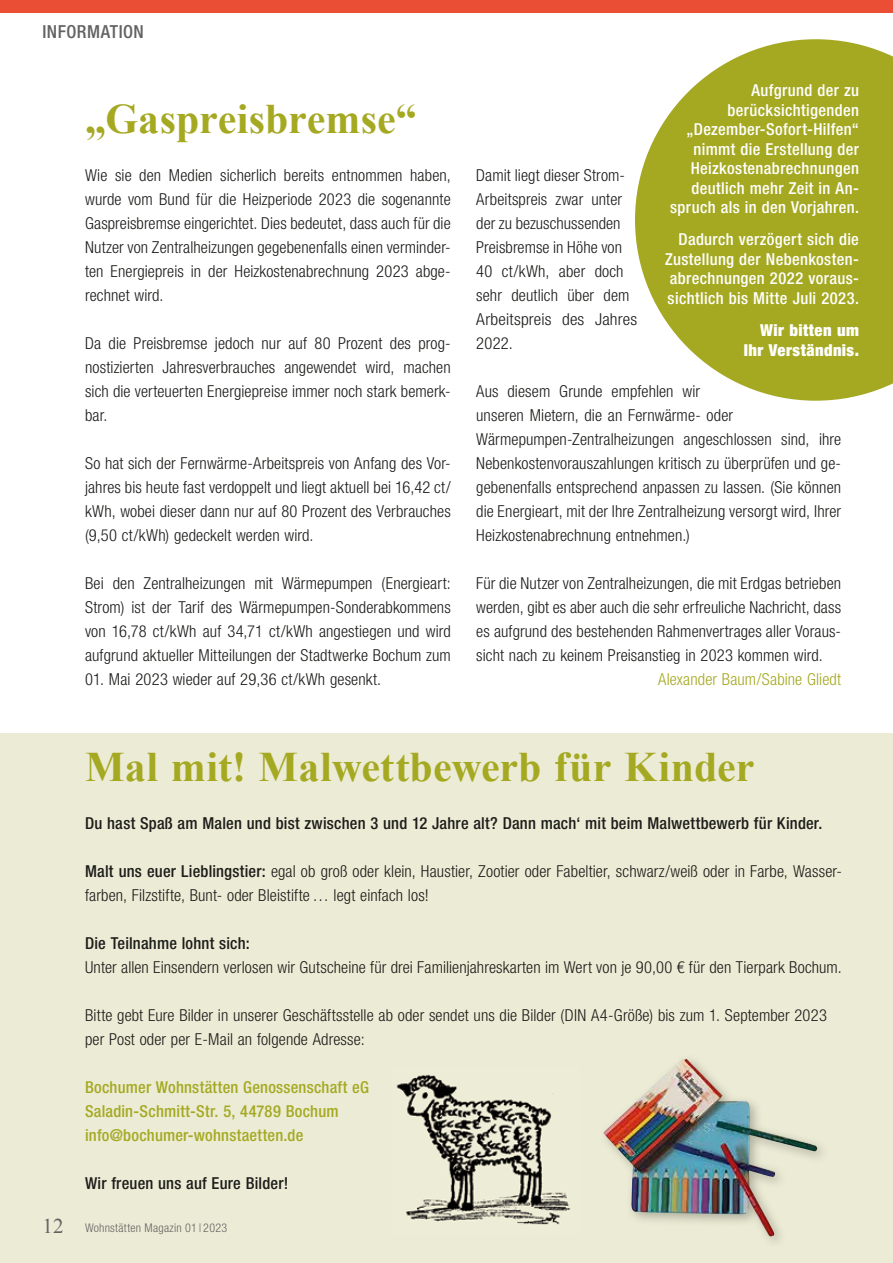
<style>
.page{position:relative;width:893px;height:1263px;background:#fff}
.page>*{position:absolute;margin:0;border:0;box-sizing:border-box;transform-origin:0 0}
.t1{font:700 42px "Times New Roman";letter-spacing:.005em;color:#a5a922}
.t2{font:21px "Times New Roman";color:#636363}
.t3{font:500 condensed 18px "Helvetica Neue LT Std";letter-spacing:.025em;color:#636363}
.t4{font:300 condensed 16.5px/24px "Helvetica Neue LT Std";letter-spacing:.005em;color:#1d1d1b;text-align:justify}
.t5{font:500 condensed 16.5px/19.5px "Helvetica Neue LT Std";letter-spacing:.02em;color:#fff;text-align:right}
.t6{font:500 condensed 16.5px "Helvetica Neue LT Std";letter-spacing:.01em;color:#1d1d1b}
.t7{font:500 condensed 16.5px/24px "Helvetica Neue LT Std";letter-spacing:.015em;color:#a5a922}
.t8{font:300 condensed 16.5px "Helvetica Neue LT Std";letter-spacing:.01em;color:#a5a922}
.t9{font:900 condensed 16.5px/19.5px "Helvetica Neue LT Std";letter-spacing:.025em;color:#fff;text-align:right}
.t10{font:300 condensed 12px "Helvetica Neue LT Std";letter-spacing:.02em;color:#636363}
.s1{font-weight:500}
</style>
<div class="page">
<div style="left:0;top:733px;width:893px;height:530px;background:#ececd6"></div>
<div style="left:0;top:0;width:145px;height:13px;background:#ea4f35"></div>
<div style="left:145px;top:0;width:748px;height:13px;background:#ea4f35"></div>
<svg style="left:635px;top:39px;width:258px;height:362px;fill:#a5a922"></svg>
<img style="left:603px;top:1059px;width:215px;height:177px">
<img style="left:396px;top:1074px;width:175px;height:151px">
<p class="t3" style="left:43px;top:21px;width:103px">INFORMATION</p>
<h1 class="t1" style="left:85px;top:90px;width:333px">„Gaspreisbremse“</h1>
<p class="t4" style="left:85px;top:163px;width:367px">Wie sie den Medien sicherlich bereits entnommen haben, wurde vom Bund für die Heizperiode 2023 die sogenannte Gaspreisbremse eingerichtet. Dies bedeutet, dass auch für die Nutzer von Zentralheizungen gegebenenfalls einen verminder&shy;ten Energiepreis in der Heizkostenabrechnung 2023 abge&shy;rechnet wird.</p>
<p class="t4" style="left:85px;top:331px;width:367px">Da die Preisbremse jedoch nur auf 80 Prozent des prog&shy;nostizierten Jahresverbrauches angewendet wird, machen sich die verteuerten Energiepreise immer noch stark bemerk&shy;bar.</p>
<p class="t4" style="left:85px;top:451px;width:367px">So hat sich der Fernwärme-Arbeitspreis von Anfang des Vor&shy;jahres bis heute fast verdoppelt und liegt aktuell bei 16,42 ct/ kWh, wobei dieser dann nur auf 80 Prozent des Verbrauches (9,50 ct/kWh) gedeckelt werden wird.</p>
<p class="t4" style="left:85px;top:571px;width:367px">Bei den Zentralheizungen mit Wärmepumpen (Energieart:<br>Strom) ist der Tarif des Wärmepumpen-Sonderabkommens von 16,78 ct/kWh auf 34,71 ct/kWh angestiegen und wird aufgrund aktueller Mitteilungen der Stadtwerke Bochum zum</p>
<p class="t4" style="left:85px;top:667px;width:298px">01. Mai 2023 wieder auf 29,36 ct/kWh gesenkt.</p>
<p class="t5" style="left:670px;top:80px;width:190px">Aufgrund der zu berücksichtigenden „Dezember-Sofort-Hilfen“ nimmt die Erstellung der<br>Heizkostenabrechnungen deutlich mehr Zeit in An&shy;spruch als in den Vorjahren.</p>
<p class="t5" style="left:665px;top:230px;width:195px;text-align:justify;text-indent:13px">Dadurch verzögert sich die Zustellung der Nebenkosten&shy;abrechnungen 2022 voraus&shy;sichtlich bis Mitte Juli 2023.</p>
<p class="t9" style="left:744px;top:320px;width:117px">Wir bitten um<br>Ihr Verständnis.</p>
<p class="t4" style="left:476px;top:163px;width:162px;text-align:left">Damit liegt dieser Strom-<br>Arbeitspreis zwar unter der zu bezuschussenden<br>Preisbremse in Höhe von<br>40 ct/kWh, aber doch sehr deutlich über dem<br>Arbeitspreis des Jahres<br>2022.</p>
<p class="t4" style="left:476px;top:379px;width:366px;text-align:left">Aus diesem Grunde empfehlen wir<br>unseren Mietern, die an Fernwärme- oder Wärmepumpen-Zentralheizungen angeschlossen sind, ihre Nebenkostenvorauszahlungen kritisch zu überprüfen und ge&shy;gebenenfalls entsprechend anpassen zu lassen. (Sie können die Energieart, mit der Ihre Zentralheizung versorgt wird, Ihrer Heizkostenabrechnung entnehmen.)</p>
<p class="t4" style="left:476px;top:571px;width:366px">Für die Nutzer von Zentralheizungen, die mit Erdgas betrieben werden, gibt es aber auch die sehr erfreuliche Nachricht, dass es aufgrund des bestehenden Rahmenvertrages aller Voraus&shy;sicht nach zu keinem Preisanstieg in 2023 kommen wird.</p>
<p class="t8" style="left:658px;top:670px;width:184px">Alexander Baum/Sabine Gliedt</p>
<p class="t2" style="left:43px;top:1212px;width:23px">12</p>
<h1 class="t1" style="left:85px;top:738px;width:671px">Mal mit! Malwettbewerb für Kinder</h1>
<p class="t6" style="left:85px;top:813px;width:739px">Du hast Spaß am Malen und bist zwischen 3 und 12 Jahre alt? Dann mach‘ mit beim Malwettbewerb für Kinder.</p>
<p class="t4" style="left:85px;top:859px;width:758px"><span class="s1">Malt uns euer Lieblingstier:</span> egal ob groß oder klein, Haustier, Zootier oder Fabeltier, schwarz/weiß oder in Farbe, Wasser&shy;farben, Filzstifte, Bunt- oder Bleistifte… legt einfach los!</p>
<p class="t6" style="left:85px;top:933px;width:166px">Die Teilnahme lohnt sich:</p>
<p class="t4" style="left:85px;top:955px;width:758px">Unter allen Einsendern verlosen wir Gutscheine für drei Familienjahreskarten im Wert von je 90,00 € für den Tierpark Bochum.</p>
<p class="t4" style="left:85px;top:1003px;width:743px">Bitte gebt Eure Bilder in unserer Geschäftsstelle ab oder sendet uns die Bilder (DIN A4-Größe) bis zum 1. September 2023 per Post oder per E-Mail an folgende Adresse:</p>
<p class="t7" style="left:85px;top:1075px;width:285px">Bochumer Wohnstätten Genossenschaft eG<br>Saladin-Schmitt-Str. 5, 44789 Bochum info@bochumer-wohnstaetten.de</p>
<p class="t6" style="left:85px;top:1173px;width:205px">Wir freuen uns auf Eure Bilder!</p>
<p class="t10" style="left:85px;top:1221px;width:144px">Wohnstätten Magazin 01 | 2023</p>
</div>
